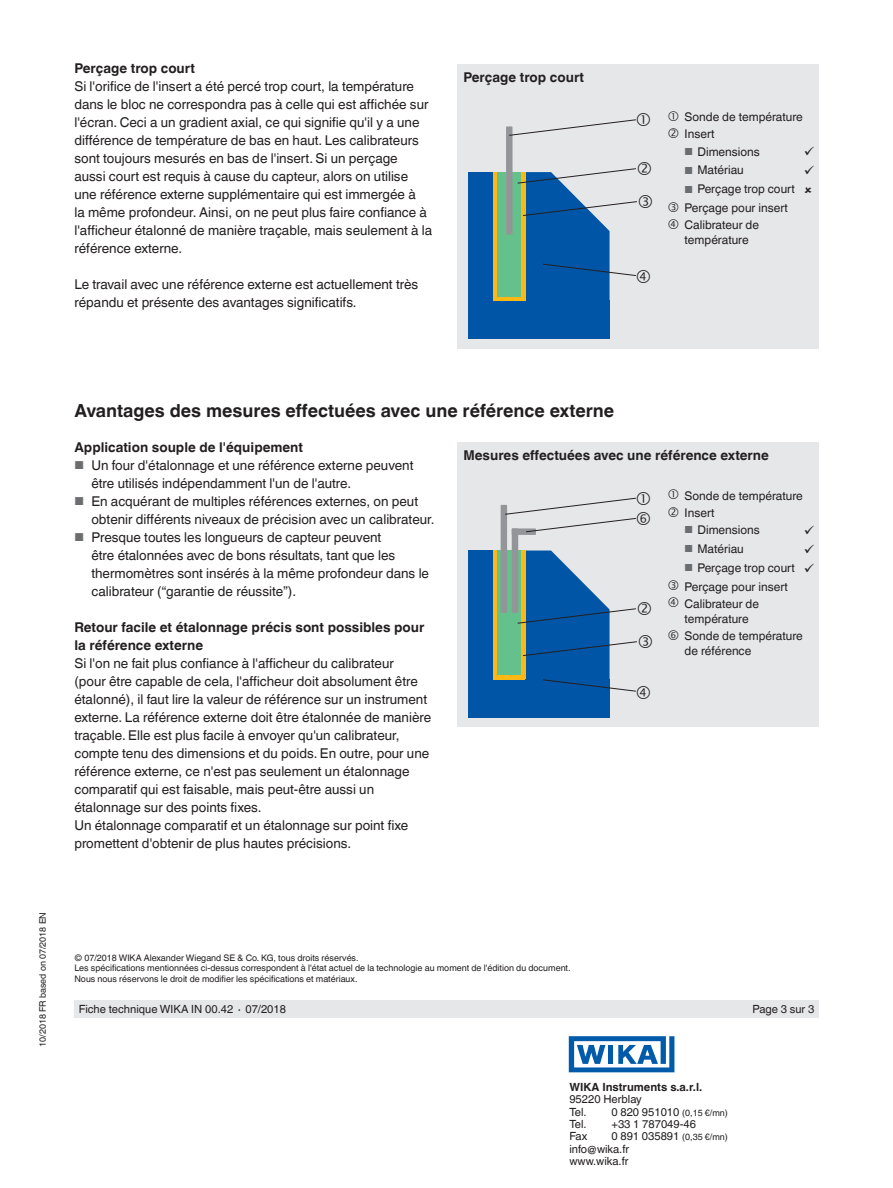
<style>
.page{position:relative;width:893px;height:1188px;background:#fff}
.page>*{position:absolute;margin:0;border:0;box-sizing:border-box;transform-origin:0 0}
.t1{font:700 18px "Helvetica World";color:#231f20}
.t2{font:13.5px/18px "Helvetica World";color:#231f20}
.t3{font:700 13.5px/18px "Helvetica World";color:#231f20}
.t4{font:12px/15px "Helvetica World";color:#231f20}
.t5{font:11.25px/12.3px "Helvetica World";color:#231f20}
.t6{font:700 11.25px "Helvetica World";color:#231f20}
.t7{font:9px/10.5px "Helvetica World";color:#231f20}
.s1{font-size:10.2px;color:#6c6d70}
.s2{font-size:11.55px;color:#6c6d70}
.s3{font-size:9px}
</style>
<div class="page">
<div style="left:74px;top:1000px;width:745px;height:18px;background:#e6e7e9"></div>
<svg style="left:569px;top:1036px;width:105px;height:36px"></svg>
<div style="left:457px;top:64px;width:362px;height:285px;background:#e6e7e9"></div>
<div style="left:457px;top:442px;width:362px;height:285px;background:#e6e7e9"></div>
<div style="left:468px;top:301px;width:142px;height:38px;background:#0155a7"></div>
<div style="left:468px;top:172px;width:25px;height:129px;background:#0155a7"></div>
<div style="left:493px;top:172px;width:5px;height:129px;background:#fcb814"></div>
<hr style="left:493px;top:297px;width:32px;height:4px;background:#fcb814">
<div style="left:512px;top:172px;width:9px;height:125px;background:#65c18b"></div>
<div style="left:498px;top:172px;width:8px;height:125px;background:#65c18b"></div>
<div style="left:498px;top:234px;width:23px;height:63px;background:#65c18b"></div>
<div style="left:506px;top:126px;width:6px;height:108px;background:#939598"></div>
<div style="left:468px;top:679px;width:142px;height:38px;background:#0155a7"></div>
<div style="left:468px;top:551px;width:25px;height:129px;background:#0155a7"></div>
<div style="left:493px;top:551px;width:5px;height:128px;background:#fcb814"></div>
<hr style="left:493px;top:675px;width:32px;height:4px;background:#fcb814">
<div style="left:498px;top:551px;width:23px;height:124px;background:#65c18b"></div>
<div style="left:512px;top:528px;width:6px;height:85px;background:#939598"></div>
<div style="left:512px;top:528px;width:24px;height:7px;background:#939598"></div>
<div style="left:501px;top:505px;width:6px;height:108px;background:#939598"></div>
<svg style="left:508px;top:119px;width:128px;height:17px"></svg>
<svg style="left:504px;top:497px;width:132px;height:36px"></svg>
<svg style="left:517px;top:168px;width:120px;height:133px"></svg>
<svg style="left:517px;top:551px;width:120px;height:141px"></svg>
<p class="t3" style="left:74px;top:60px;width:122px">Perçage trop court</p>
<p class="t2" style="left:74px;top:78px;width:359px">Si l'orifice de l'insert a été percé trop court, la température dans le bloc ne correspondra pas à celle qui est affichée sur l'écran. Ceci a un gradient axial, ce qui signifie qu'il y a une différence de température de bas en haut. Les calibrateurs sont toujours mesurés en bas de l'insert. Si un perçage aussi court est requis à cause du capteur, alors on utilise une référence externe supplémentaire qui est immergée à<br>la même profondeur. Ainsi, on ne peut plus faire confiance à l'afficheur étalonné de manière traçable, mais seulement à la référence externe.</p>
<p class="t2" style="left:74px;top:276px;width:345px">Le travail avec une référence externe est actuellement très répandu et présente des avantages significatifs.</p>
<p class="t3" style="left:463px;top:68px;width:122px">Perçage trop court</p>
<p class="t4" style="left:685px;top:109px;width:120px;line-height:17.1px">Sonde de température<br>Insert</p>
<p class="t4" style="left:685px;top:144px;width:77px"><span class="s1">■</span> Dimensions</p>
<p class="t4" style="left:685px;top:163px;width:61px"><span class="s1">■</span> Matériau</p>
<p class="t4" style="left:685px;top:180px;width:112px;line-height:18.9px"><span class="s1">■</span> Perçage trop court<br>Perçage pour insert</p>
<p class="t4" style="left:685px;top:218px;width:76px">Calibrateur de température</p>
<p class="t7" style="left:37px;top:1047px;width:136px;rotate:-90deg">10/2018 FR based on 07/2018 EN</p>
<h1 class="t1" style="left:74px;top:400px;width:541px">Avantages des mesures effectuées avec une référence externe</h1>
<p class="t3" style="left:74px;top:438px;width:230px">Application souple de l'équipement</p>
<p class="t2" style="left:91px;top:456px;width:323px;text-indent:-17px"><span class="s2">■</span> Un four d'étalonnage et une référence externe peuvent être utilisés indépendamment l'un de l'autre.</p>
<p class="t2" style="left:91px;top:492px;width:345px;text-indent:-17px"><span class="s2">■</span> En acquérant de multiples références externes, on peut obtenir différents niveaux de précision avec un calibrateur.</p>
<p class="t2" style="left:91px;top:528px;width:339px;text-indent:-17px"><span class="s2">■</span> Presque toutes les longueurs de capteur peuvent<br>être étalonnées avec de bons résultats, tant que les thermomètres sont insérés à la même profondeur dans le calibrateur (“garantie de réussite”).</p>
<p class="t3" style="left:74px;top:618px;width:352px">Retour facile et étalonnage précis sont possibles pour la référence externe</p>
<p class="t2" style="left:74px;top:654px;width:358px">Si l'on ne fait plus confiance à l'afficheur du calibrateur<br>(pour être capable de cela, l'afficheur doit absolument être étalonné), il faut lire la valeur de référence sur un instrument externe. La référence externe doit être étalonnée de manière traçable. Elle est plus facile à envoyer qu'un calibrateur, compte tenu des dimensions et du poids. En outre, pour une référence externe, ce n'est pas seulement un étalonnage comparatif qui est faisable, mais peut-être aussi un étalonnage sur des points fixes.<br>Un étalonnage comparatif et un étalonnage sur point fixe promettent d'obtenir de plus hautes précisions.</p>
<p class="t3" style="left:463px;top:447px;width:307px">Mesures effectuées avec une référence externe</p>
<p class="t4" style="left:685px;top:487px;width:120px;line-height:17.1px">Sonde de température<br>Insert</p>
<p class="t4" style="left:685px;top:522px;width:77px"><span class="s1">■</span> Dimensions</p>
<p class="t4" style="left:685px;top:541px;width:61px"><span class="s1">■</span> Matériau</p>
<p class="t4" style="left:685px;top:558px;width:131px;line-height:18.9px"><span class="s1">■</span> Perçage trop court ✓<br>Perçage pour insert</p>
<p class="t4" style="left:685px;top:596px;width:76px">Calibrateur de température</p>
<p class="t4" style="left:685px;top:628px;width:120px">Sonde de température de référence</p>
<p class="t7" style="left:74px;top:952px;width:498px">© 07/2018 WIKA Alexander Wiegand SE &amp; Co. KG, tous droits réservés.<br>Les spécifications mentionnées ci-dessus correspondent à l'état actuel de la technologie au moment de l'édition du document.<br>Nous nous réservons le droit de modifier les spécifications et matériaux.</p>
<p class="t5" style="left:79px;top:1003px;width:209px">Fiche technique WIKA IN 00.42 ∙ 07/2018</p>
<p class="t5" style="left:753px;top:1003px;width:63px">Page 3 sur 3</p>
<p class="t6" style="left:569px;top:1081px;width:134px">WIKA Instruments s.a.r.l.</p>
<p class="t5" style="left:569px;top:1093px;width:74px">95220 Herblay<br>Tel.</p>
<p class="t5" style="left:611px;top:1106px;width:118px">0 820 951010 <span class="s3">(0,15 €/mn)</span></p>
<p class="t5" style="left:569px;top:1118px;width:19px">Tel.</p>
<p class="t5" style="left:611px;top:1118px;width:86px">+33 1 787049-46</p>
<p class="t5" style="left:569px;top:1130px;width:19px">Fax</p>
<p class="t5" style="left:569px;top:1130px;width:160px;text-indent:42px">0 891 035891 <span class="s3">(0,35 €/mn) </span>info@wika.fr<br>www.wika.fr</p>
</div>
